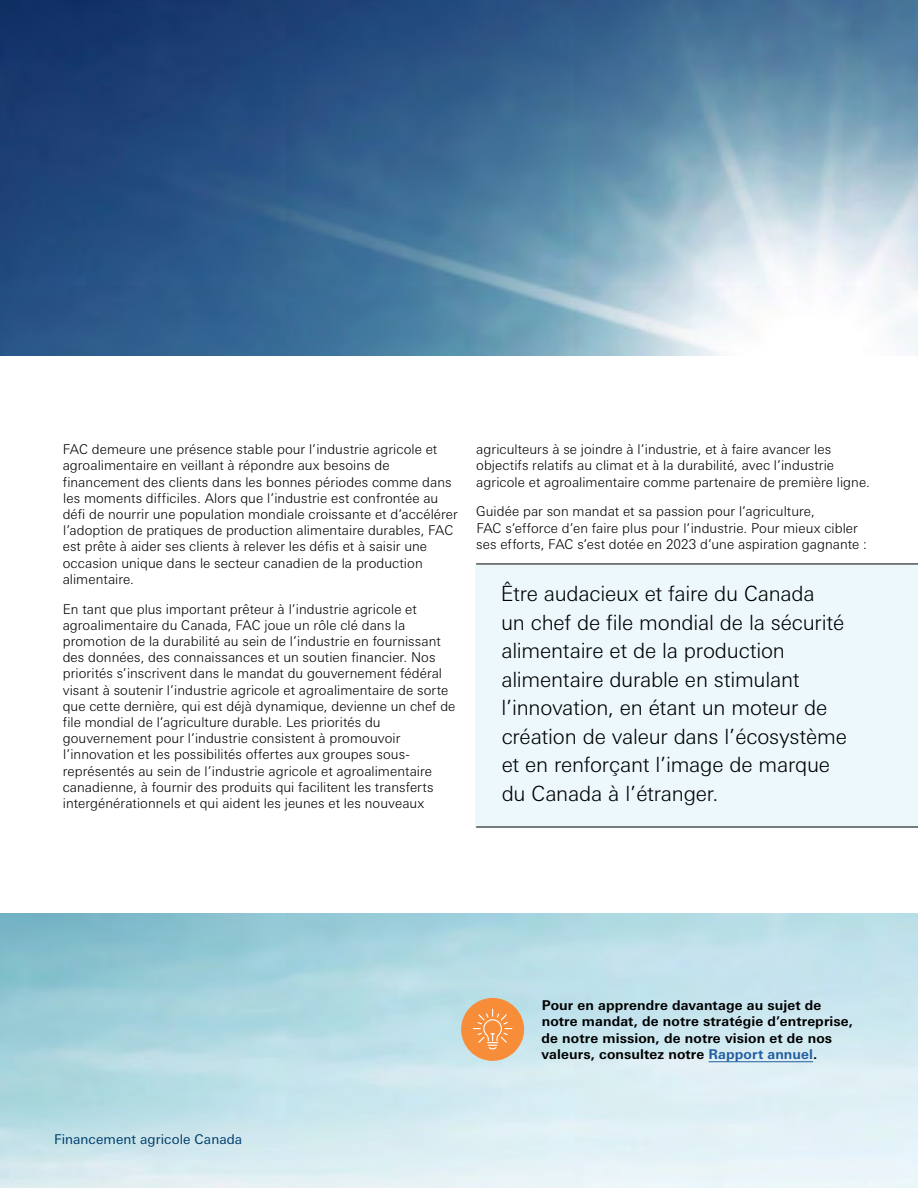
<style>
.page{position:relative;width:918px;height:1188px;background:#fff}
.page>*{position:absolute;margin:0;border:0;box-sizing:border-box;transform-origin:0 0}
.Large_Pull_Quote{font:300 21px/28.5px "Univers Next Pro";letter-spacing:-.01em;color:#000}
.Body{font:300 13.5px/16.2px "Univers Next Pro";letter-spacing:.005em;color:#000}
.Body-2{font:700 13.5px/16.2px "Univers Next Pro";letter-spacing:.01em;color:#000}
.t1{font:13.5px "Univers Next Pro";letter-spacing:.005em;color:#003e6b}
.s1{color:#215e9f}
</style>
<div class="page">
<img style="left:0;top:0;width:918px;height:1188px">
<div style="left:461px;top:998px;width:63px;height:63px;background:#f78d39;border-radius:50%"></div>
<svg style="left:472px;top:1008px;width:41px;height:42px"></svg>
<div style="left:0;top:357px;width:918px;height:556px;background:#fff"></div>
<div style="left:476px;top:564px;width:442px;height:263px;background:#ecf8fc"></div>
<hr style="left:476px;top:564px;width:442px;height:1px;background:#000">
<hr style="left:476px;top:827px;width:442px;height:1px;background:#000">
<hr style="left:709px;top:1061px;width:104px;height:1px;background:#215e9f">
<p class="Body" style="left:63px;top:441px;width:397px">FAC demeure une présence stable pour l’industrie agricole et agroalimentaire en veillant à répondre aux besoins de financement des clients dans les bonnes périodes comme dans les moments difficiles. Alors que l’industrie est confrontée au défi de nourrir une population mondiale croissante et d’accélérer l’adoption de pratiques de production alimentaire durables, FAC est prête à aider ses clients à relever les défis et à saisir une occasion unique dans le secteur canadien de la production alimentaire.</p>
<p class="Body" style="left:63px;top:601px;width:394px">En tant que plus important prêteur à l’industrie agricole et agroalimentaire du Canada, FAC joue un rôle clé dans la promotion de la durabilité au sein de l’industrie en fournissant des données, des connaissances et un soutien financier. Nos priorités s’inscrivent dans le mandat du gouvernement fédéral visant à soutenir l’industrie agricole et agroalimentaire de sorte que cette dernière, qui est déjà dynamique, devienne un chef de file mondial de l’agriculture durable. Les priorités du gouvernement pour l’industrie consistent à promouvoir l’innovation et les possibilités offertes aux groupes sous&shy;représentés au sein de l’industrie agricole et agroalimentaire canadienne, à fournir des produits qui facilitent les transferts intergénérationnels et qui aident les jeunes et les nouveaux</p>
<p class="Body" style="left:476px;top:441px;width:395px">agriculteurs à se joindre à l’industrie, et à faire avancer les objectifs relatifs au climat et à la durabilité, avec l’industrie agricole et agroalimentaire comme partenaire de première ligne.</p>
<p class="Body" style="left:476px;top:503px;width:392px">Guidée par son mandat et sa passion pour l’agriculture,<br>FAC s’efforce d’en faire plus pour l’industrie. Pour mieux cibler ses efforts, FAC s’est dotée en 2023 d’une aspiration gagnante :</p>
<p class="Large_Pull_Quote" style="left:501px;top:580px;width:348px">Être audacieux et faire du Canada<br>un chef de file mondial de la sécurité alimentaire et de la production alimentaire durable en stimulant l’innovation, en étant un moteur de création de valeur dans l’écosystème et en renforçant l’image de marque du Canada à l’étranger.</p>
<p class="t1" style="left:54px;top:1132px;width:190px">Financement agricole Canada</p>
<p class="Body-2" style="left:542px;top:997px;width:313px">Pour en apprendre davantage au sujet de notre mandat, de notre stratégie d’entreprise, de notre mission, de notre vision et de nos valeurs, consultez notre <span class="s1">Rapport annuel</span>.</p>
</div>
